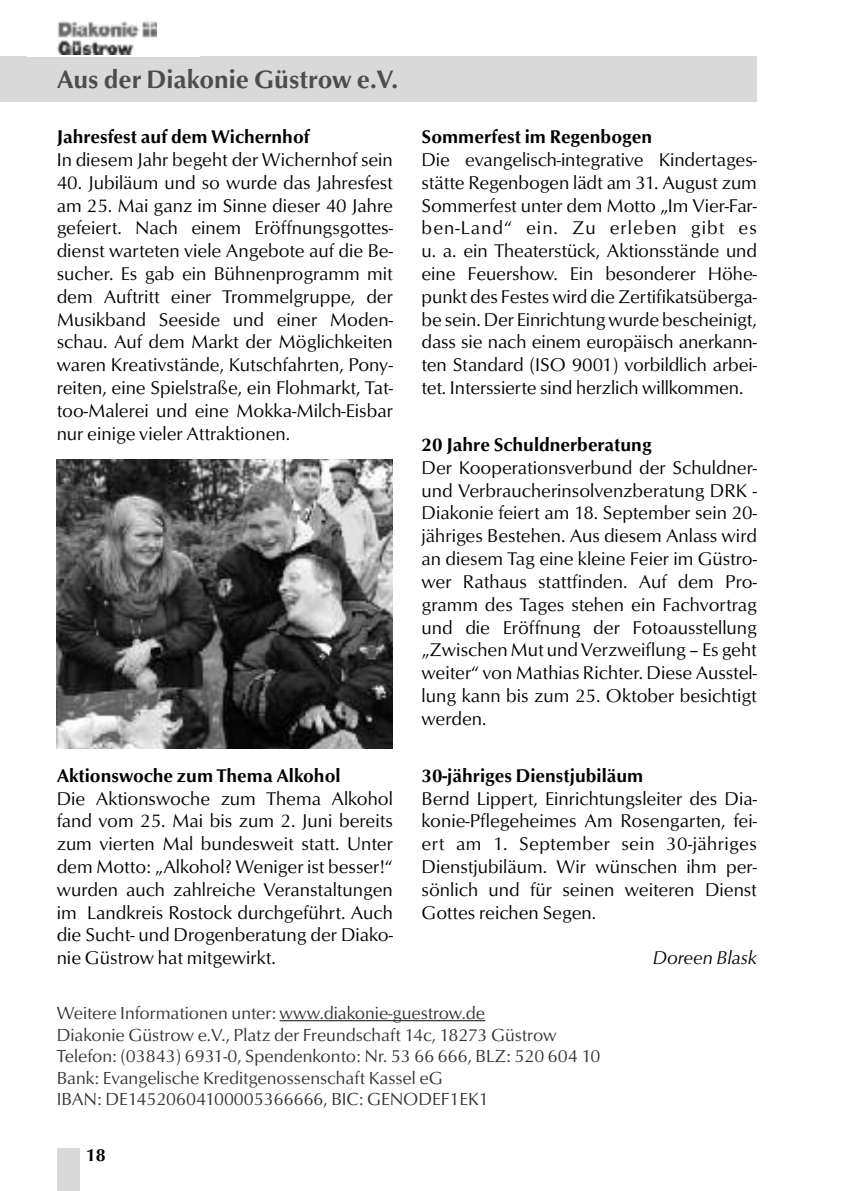
<style>
.page{position:relative;width:842px;height:1191px;background:#fff}
.page>*{position:absolute;margin:0;border:0;box-sizing:border-box;transform-origin:0 0}
.t1{font:500 26px "Optus T";color:#4d4d4d}
.t2{font:19px/22.8px "Optus T";color:#000;text-align:justify}
.t3{font:500 19px "Optus T";color:#000}
.t4{font:italic 19px "Optus T";color:#000}
.t5{font:18px/21.6px "Optus T";color:#333}
.t6{font:500 18px "Optus T";color:#000}
</style>
<div class="page">
<div style="left:0;top:57px;width:757px;height:45px;background:#d9d9d9"></div>
<hr style="left:280px;top:1020px;width:205px;height:1px;background:#333">
<div style="left:57px;top:1148px;width:22px;height:43px;background:#d9d9d9"></div>
<img style="left:57px;top:22px;width:100px;height:33px">
<img style="left:57px;top:459px;width:336px;height:289px">
<h1 class="t1" style="left:57px;top:64px;width:343px">Aus der Diakonie Güstrow e.V.</h1>
<p class="t3" style="left:57px;top:125px;width:254px">Jahresfest auf dem Wichernhof</p>
<p class="t2" style="left:57px;top:148px;width:338px">In diesem Jahr begeht der Wichernhof sein</p>
<p class="t2" style="left:57px;top:171px;width:338px">40. Jubiläum und so wurde das Jahresfest am 25. Mai ganz im Sinne dieser 40 Jahre gefeiert. Nach einem Eröffnungsgottes&shy;dienst warteten viele Angebote auf die Be&shy;sucher. Es gab ein Bühnenprogramm mit dem Auftritt einer Trommelgruppe, der Musikband Seeside und einer Moden&shy;schau. Auf dem Markt der Möglichkeiten waren Kreativstände, Kutschfahrten, Pony&shy;reiten, eine Spielstraße, ein Flohmarkt, Tat&shy;too-Malerei und eine Mokka-Milch-Eisbar nur einige vieler Attraktionen.</p>
<p class="t3" style="left:57px;top:764px;width:285px">Aktionswoche zum Thema Alkohol</p>
<p class="t2" style="left:57px;top:786px;width:338px">Die Aktionswoche zum Thema Alkohol fand vom 25. Mai bis zum 2. Juni bereits zum vierten Mal bundesweit statt. Unter dem Motto: „Alkohol? Weniger ist besser!“ wurden auch zahlreiche Veranstaltungen im Landkreis Rostock durchgeführt. Auch die Sucht- und Drogenberatung der Diako&shy;nie Güstrow hat mitgewirkt.</p>
<p class="t3" style="left:422px;top:125px;width:232px">Sommerfest im Regenbogen</p>
<p class="t2" style="left:422px;top:148px;width:337px">Die evangelisch-integrative Kindertages&shy;stätte Regenbogen lädt am 31. August zum Sommerfest unter dem Motto „Im Vier-Far&shy;ben-Land“ ein. Zu erleben gibt es u. a. ein Theaterstück, Aktionsstände und eine Feuershow. Ein besonderer Höhe&shy;punkt des Festes wird die Zertifikatsüberga&shy;be sein. Der Einrichtung wurde bescheinigt, dass sie nach einem europäisch anerkann&shy;ten Standard (ISO 9001) vorbildlich arbei&shy;tet. Interssierte sind herzlich willkommen.</p>
<p class="t3" style="left:422px;top:433px;width:232px">20 Jahre Schuldnerberatung</p>
<p class="t2" style="left:422px;top:456px;width:337px">Der Kooperationsverbund der Schuldner&shy;und Verbraucherinsolvenzberatung DRK - Diakonie feiert am 18. September sein 20- jähriges Bestehen. Aus diesem Anlass wird an diesem Tag eine kleine Feier im Güstro&shy;wer Rathaus stattfinden. Auf dem Pro&shy;gramm des Tages stehen ein Fachvortrag und die Eröffnung der Fotoausstellung „Zwischen Mut undVerzweiflung – Es geht weiter“ von Mathias Richter. Diese Ausstel&shy;lung kann bis zum 25. Oktober besichtigt werden.</p>
<p class="t3" style="left:422px;top:764px;width:223px">30-jähriges Dienstjubiläum</p>
<p class="t2" style="left:422px;top:786px;width:337px">Bernd Lippert, Einrichtungsleiter des Dia&shy;konie-Pflegeheimes Am Rosengarten, fei&shy;ert am 1. September sein 30-jähriges Dienstjubiläum. Wir wünschen ihm per&shy;sönlich und für seinen weiteren Dienst Gottes reichen Segen.</p>
<p class="t4" style="left:653px;top:946px;width:106px">Doreen Blask</p>
<p class="t5" style="left:57px;top:1002px;width:545px">Weitere Informationen unter: www.diakonie-guestrow.de<br>Diakonie Güstrow e.V., Platz der Freundschaft 14c, 18273 Güstrow Telefon: (03843) 6931-0, Spendenkonto: Nr. 53 66 666, BLZ: 520 604 10<br>Bank: Evangelische Kreditgenossenschaft Kassel eG<br>IBAN: DE14520604100005366666, BIC: GENODEF1EK1</p>
<p class="t6" style="left:86px;top:1144px;width:21px">18</p>
</div>
